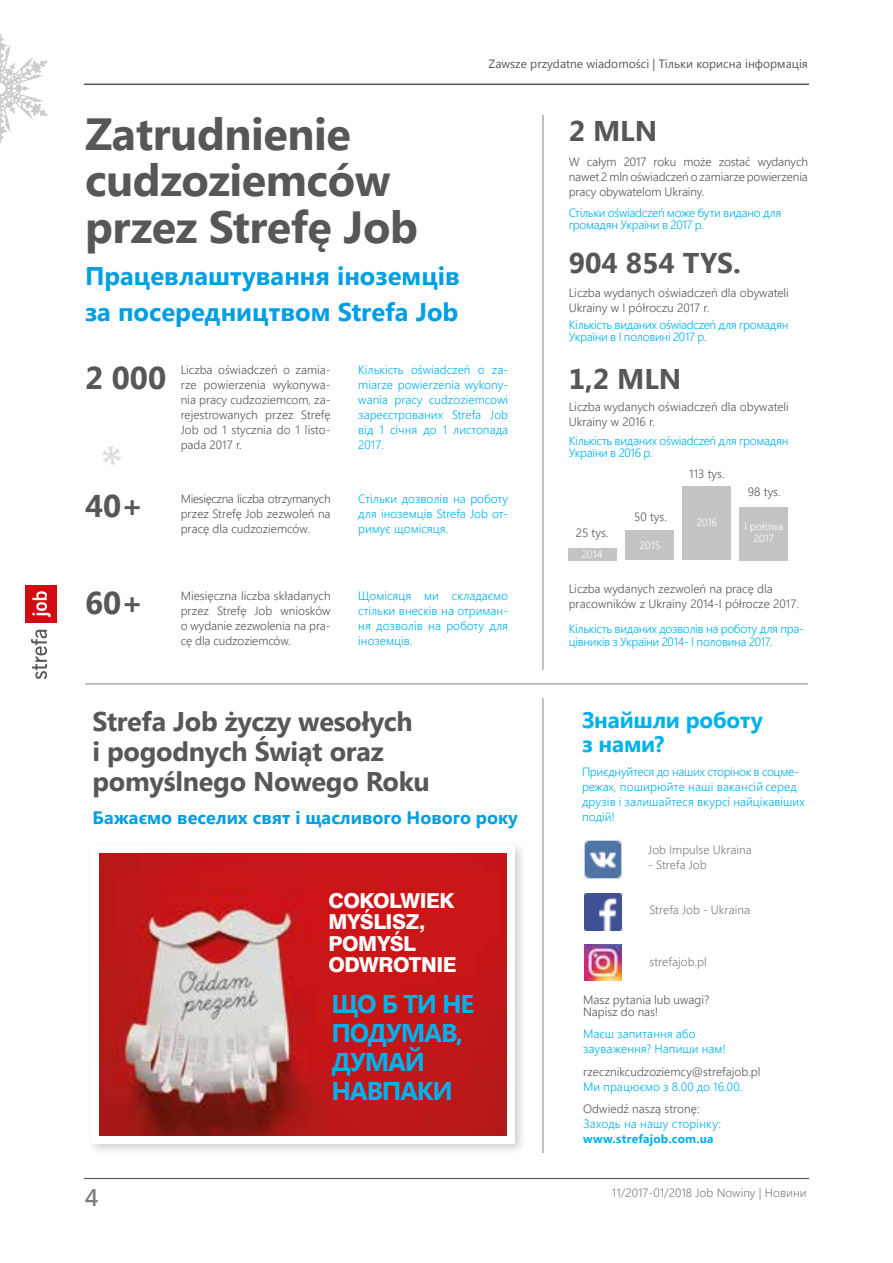
<style>
.page{position:relative;width:893px;height:1263px;background:#fff}
.page>*{position:absolute;margin:0;border:0;box-sizing:border-box;transform-origin:0 0}
.t1{font:700 45px/46.5px "Segoe UI";letter-spacing:-.01em;color:#575756}
.t2{font:700 31.5px "Segoe UI";color:#575756}
.t3{font:700 28.5px "Segoe UI";color:#575756}
.t4{font:700 27px/30px "Segoe UI";letter-spacing:-.01em;color:#575756}
.t5{font:700 25.65px/29px "Segoe UI";letter-spacing:-.05em;color:#00b1eb}
.t6{font:700 25.5px/36px "Segoe UI";color:#009fe3}
.t7{font:600 24px "Segoe UI";color:#7e7e7d}
.t8{font:700 22.5px/24px "Segoe UI";letter-spacing:-.01em;color:#00b1eb}
.t9{font:800 20.55px/21.3px "Swiss 721 TL";letter-spacing:-.025em;color:#fff}
.t10{font:700 18px "Segoe UI";color:#009fe3}
.t11{font:300 12px/15px "Segoe UI";color:#575756}
.t12{font:300 12px/15px "Segoe UI";letter-spacing:-.005em;color:#00b1eb;text-align:justify}
.t13{font:300 12px/12px "Segoe UI";letter-spacing:-.025em;color:#00b1eb}
.t14{font:300 12px "Segoe UI";color:#7e7e7d}
.t15{font:12px "Segoe UI";color:#575756}
.t16{font:300 12px "Segoe UI";letter-spacing:.015em;color:#00b1eb}
.t17{font:700 12px "Segoe UI";letter-spacing:.015em;color:#00b1eb}
.t18{font:300 10.5px/12px "Segoe UI";color:#fff;text-align:center}
</style>
<div class="page">
<hr style="left:84px;top:84px;width:725px;height:1px;background:#575756">
<hr style="left:84px;top:1178px;width:725px;height:1px;background:#575756">
<div style="left:568px;top:548px;width:48px;height:12px;background:#c4c4c4"></div>
<div style="left:625px;top:531px;width:49px;height:29px;background:#c4c4c4"></div>
<div style="left:682px;top:486px;width:49px;height:74px;background:#c4c4c4"></div>
<div style="left:739px;top:507px;width:49px;height:53px;background:#c4c4c4"></div>
<div style="left:26px;top:586px;width:31px;height:37px;background:#d20a11"></div>
<svg style="left:32px;top:591px;width:19px;height:26px"></svg>
<svg style="left:31px;top:629px;width:16px;height:50px"></svg>
<hr style="left:542px;top:698px;width:2px;height:455px;background:#575756">
<hr style="left:85px;top:683px;width:723px;height:2px;background:#575756">
<hr style="left:542px;top:115px;width:2px;height:555px;background:#575756">
<img style="left:584px;top:893px;width:37px;height:37px">
<img style="left:584px;top:839px;width:39px;height:40px">
<img style="left:585px;top:944px;width:36px;height:37px">
<div style="left:86px;top:840px;width:440px;height:315px;background:#000;opacity:.2"></div>
<img style="left:99px;top:852px;width:409px;height:284px">
<div style="left:91px;top:845px;width:424px;height:7px;background:#fff"></div>
<div style="left:91px;top:1136px;width:424px;height:7px;background:#fff"></div>
<div style="left:508px;top:850px;width:7px;height:293px;background:#fff"></div>
<div style="left:91px;top:850px;width:8px;height:293px;background:#fff"></div>
<svg style="left:0;top:33px;width:48px;height:110px"></svg>
<svg style="left:102px;top:446px;width:19px;height:19px"></svg>
<h1 class="t1" style="left:85px;top:108px;width:334px">Zatrudnienie cudzoziemców przez Strefę Job</h1>
<h3 class="t6" style="left:85px;top:256px;width:376px">Працевлаштування іноземців за посередництвом Strefa Job</h3>
<p class="t15" style="left:489px;top:56px;width:321px">Zawsze przydatne wiadomości | Тільки корисна інформація</p>
<h3 class="t3" style="left:569px;top:110px;width:90px">2 MLN</h3>
<p class="t11" style="left:569px;top:154px;width:241px;text-align:justify">W całym 2017 roku może zostać wydanych nawet 2 mln oświadczeń o zamiarze powierzenia pracy obywatelom Ukrainy.</p>
<p class="t13" style="left:569px;top:206px;width:214px">Стільки oświadczeń може бути видано для громадян України в 2017 р.</p>
<h3 class="t3" style="left:569px;top:242px;width:174px">904 854 TYS.</h3>
<p class="t11" style="left:569px;top:284px;width:222px">Liczba wydanych oświadczeń dla obywateli<br>Ukrainy w I półroczu 2017 r.</p>
<p class="t13" style="left:569px;top:319px;width:221px">Кількість виданих oświadczeń для громадян<br>України в І половині 2017 р.</p>
<h2 class="t2" style="left:85px;top:355px;width:83px">2 000</h2>
<p class="t11" style="left:181px;top:362px;width:151px;text-align:justify">Liczba oświadczeń o zamia&shy;rze powierzenia wykonywa&shy;nia pracy cudzoziemcom, za&shy;rejestrowanych przez Strefę Job od 1 stycznia do 1 listo&shy;pada 2017 r.</p>
<p class="t12" style="left:358px;top:362px;width:151px">Кількість oświadczeń o za&shy;miarze powierzenia wykony&shy;wania pracy cudzoziemcowi зареєстрованих Strefa Job від 1 січня до 1 листопада 2017.</p>
<h2 class="t2" style="left:85px;top:484px;width:60px">40+</h2>
<p class="t11" style="left:181px;top:491px;width:151px;text-align:justify">Miesięczna liczba otrzymanych przez Strefę Job zezwoleń na pracę dla cudzoziemców.</p>
<p class="t12" style="left:358px;top:491px;width:151px">Стільки дозволів на роботу для іноземців Strefa Job от&shy;римує щомісяця.</p>
<h2 class="t2" style="left:85px;top:581px;width:60px">60+</h2>
<p class="t11" style="left:181px;top:588px;width:151px;text-align:justify">Miesięczna liczba składanych przez Strefę Job wniosków o wydanie zezwolenia na pra&shy;cę dla cudzoziemców.</p>
<p class="t12" style="left:358px;top:588px;width:151px">Щомісяця ми складаємо стільки внесків на отриман&shy;ня дозволів на роботу для іноземців.</p>
<h3 class="t4" style="left:92px;top:705px;width:339px">Strefa Job życzy wesołych<br>i pogodnych Świąt oraz pomyślnego Nowego Roku</h3>
<h3 class="t10" style="left:92px;top:805px;width:427px">Бажаємо веселих свят і щасливого Нового року</h3>
<h3 class="t9" style="left:329px;top:889px;width:130px">COKOLWIEK<br>MYŚLISZ,<br>POMYŚL<br>ODWROTNIE</h3>
<h3 class="t7" style="left:85px;top:1181px;width:15px">4</h3>
<h3 class="t5" style="left:331px;top:988px;width:144px">ЩО Б ТИ НЕ<br>ПОДУМАВ,<br>ДУМАЙ<br>НАВПАКИ</h3>
<h3 class="t3" style="left:569px;top:358px;width:114px">1,2 MLN</h3>
<p class="t11" style="left:569px;top:398px;width:222px">Liczba wydanych oświadczeń dla obywateli<br>Ukrainy w 2016 r.</p>
<p class="t13" style="left:569px;top:434px;width:221px">Кількість виданих oświadczeń для громадян<br>України в 2016 р.</p>
<p class="t11" style="left:576px;top:525px;width:34px">25 tys.</p>
<p class="t18" style="left:582px;top:548px;width:22px">2014</p>
<p class="t11" style="left:634px;top:509px;width:34px">50 tys.</p>
<p class="t18" style="left:640px;top:539px;width:22px">2015</p>
<p class="t11" style="left:689px;top:465px;width:37px">113 tys.</p>
<p class="t18" style="left:697px;top:516px;width:22px">2016</p>
<p class="t11" style="left:748px;top:483px;width:34px">98 tys.</p>
<p class="t18" style="left:744px;top:520px;width:40px">I połowa<br>2017</p>
<p class="t11" style="left:569px;top:581px;width:232px">Liczba wydanych zezwoleń na pracę dla pracowników z Ukrainy 2014-I półrocze 2017.</p>
<p class="t13" style="left:569px;top:621px;width:237px;line-height:13.5px">Кількість виданих дозволів на роботу для пра&shy;цівників з України 2014- І половина 2017.</p>
<h3 class="t8" style="left:582px;top:706px;width:182px">Знайшли роботу з нами?</h3>
<p class="t12" style="left:582px;top:763px;width:224px;text-align:left">Приєднуйтеся до наших сторінок в соцме&shy;режах, поширюйте наші вакансій серед друзів і залишайтеся вкурсі найцікавіших подій!</p>
<p class="t14" style="left:648px;top:841px;width:105px">Job Impulse Ukraina</p>
<p class="t14" style="left:648px;top:856px;width:60px">- Strefa Job</p>
<p class="t14" style="left:649px;top:900px;width:102px">Strefa Job - Ukraina</p>
<p class="t14" style="left:649px;top:953px;width:59px">strefajob.pl</p>
<p class="t11" style="left:583px;top:993px;width:128px;line-height:12px">Masz pytania lub uwagi?<br>Napisz do nas!</p>
<p class="t12" style="left:583px;top:1026px;width:144px">Маєш запитання або зауваження? Напиши нам!</p>
<p class="t11" style="left:583px;top:1063px;width:179px">rzecznikcudzoziemcy@strefajob.pl</p>
<p class="t12" style="left:583px;top:1078px;width:161px">Ми працюємо з 8.00 до 16.00.</p>
<p class="t11" style="left:583px;top:1101px;width:118px">Odwiedź naszą stronę:</p>
<p class="t16" style="left:583px;top:1115px;width:140px">Заходь на нашу сторінку:</p>
<p class="t17" style="left:583px;top:1130px;width:132px">www.strefajob.com.ua</p>
<p class="t14" style="left:612px;top:1184px;width:196px">11/2017-01/2018 Job Nowiny | Новини</p>
</div>
